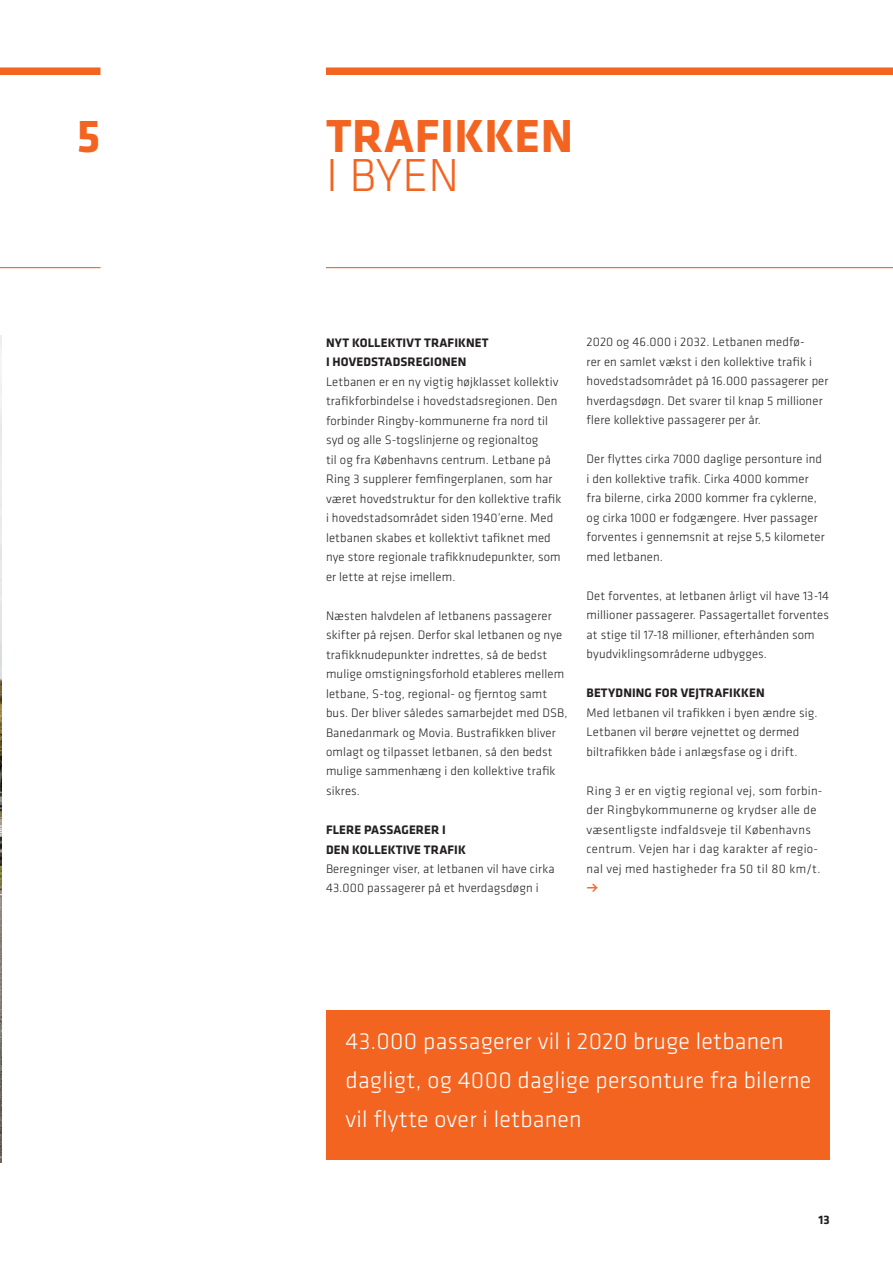
<style>
.page{position:relative;width:893px;height:1263px;background:#fff}
.page>*{position:absolute;margin:0;border:0;box-sizing:border-box;transform-origin:0 0}
.t1{font:700 48px "Klavika";color:#f36421}
.t2{font:300 48px "Klavika";color:#f36421}
.t3{font:300 24px/39px "Klavika";letter-spacing:.01em;color:#fff}
.t4{font:300 12.75px/19.5px "Klavika";letter-spacing:.01em;color:#231f20}
.t5{font:700 12.75px/19.5px "Klavika";letter-spacing:.01em;color:#231f20}
.t6{font:700 12.75px "Klavika";color:#f36421}
</style>
<div class="page">
<div style="left:326px;top:1010px;width:503px;height:150px;background:#f36421"></div>
<div style="left:326px;top:67px;width:567px;height:8px;background:#f36421"></div>
<hr style="left:326px;top:267px;width:567px;height:1px;background:#f36421">
<div style="left:0;top:67px;width:100px;height:8px;background:#f36421"></div>
<hr style="left:0;top:267px;width:100px;height:1px;background:#f36421">
<img style="left:0;top:336px;width:1px;height:826px">
<h1 class="t1" style="left:77px;top:101px;width:25px">5</h1>
<h1 class="t1" style="left:326px;top:101px;width:86px">TRAFIKKEN</h1>
<h1 class="t2" style="left:326px;top:146px;width:50px">I BYEN</h1>
<p class="t5" style="left:326px;top:332px;width:164px">NYT KOLLEKTIVT TRAFIKNET<br>I HOVEDSTADSREGIONEN</p>
<p class="t4" style="left:326px;top:371px;width:237px">Letbanen er en ny vigtig højklasset kollektiv trafikforbindelse i hovedstadsregionen. Den forbinder Ringby-kommunerne fra nord til syd og alle S-togslinjerne og regionaltog<br>til og fra Københavns centrum. Letbane på Ring 3 supplerer femfingerplanen, som har været hovedstruktur for den kollektive trafik i hovedstadsområdet siden 1940’erne. Med letbanen skabes et kollektivt tafiknet med nye store regionale trafikknudepunkter, som er lette at rejse imellem.</p>
<p class="t4" style="left:326px;top:605px;width:243px">Næsten halvdelen af letbanens passagerer skifter på rejsen. Derfor skal letbanen og nye trafikknudepunkter indrettes, så de bedst mulige omstigningsforhold etableres mellem letbane, S-tog, regional- og fjerntog samt bus. Der bliver således samarbejdet med DSB, Banedanmark og Movia. Bustrafikken bliver omlagt og tilpasset letbanen, så den bedst mulige sammenhæng i den kollektive trafik sikres.</p>
<p class="t5" style="left:326px;top:819px;width:141px">FLERE PASSAGERER I<br>DEN KOLLEKTIVE TRAFIK</p>
<p class="t4" style="left:326px;top:859px;width:230px">Beregninger viser, at letbanen vil have cirka<br>43.000 passagerer på et hverdagsdøgn i</p>
<p class="t4" style="left:587px;top:332px;width:243px">2020 og 46.000 i 2032. Letbanen medfø-<br>rer en samlet vækst i den kollektive trafik i hovedstadsområdet på 16.000 passagerer per hverdagsdøgn. Det svarer til knap 5 millioner flere kollektive passagerer per år.</p>
<p class="t4" style="left:587px;top:449px;width:240px">Der flyttes cirka 7000 daglige personture ind i den kollektive trafik. Cirka 4000 kommer fra bilerne, cirka 2000 kommer fra cyklerne, og cirka 1000 er fodgængere. Hver passager forventes i gennemsnit at rejse 5,5 kilometer med letbanen.</p>
<p class="t4" style="left:587px;top:586px;width:244px">Det forventes, at letbanen årligt vil have 13-14 millioner passagerer. Passagertallet forventes at stige til 17-18 millioner, efterhånden som byudviklingsområderne udbygges.</p>
<p class="t5" style="left:587px;top:683px;width:180px">BETYDNING FOR VEJTRAFIKKEN</p>
<p class="t4" style="left:587px;top:703px;width:232px">Med letbanen vil trafikken i byen ændre sig.<br>Letbanen vil berøre vejnettet og dermed biltrafikken både i anlægsfase og i drift.</p>
<p class="t4" style="left:587px;top:781px;width:237px">Ring 3 er en vigtig regional vej, som forbin&shy;der Ringbykommunerne og krydser alle de væsentligste indfaldsveje til Københavns centrum. Vejen har i dag karakter af regio&shy;nal vej med hastigheder fra 50 til 80 km/t.</p>
<p class="t6" style="left:587px;top:879px;width:13px">•</p>
<h2 class="t3" style="left:345px;top:1021px;width:467px">43.000 passagerer vil i 2020 bruge letbanen dagligt, og 4000 daglige personture fra bilerne vil flytte over i letbanen</h2>
<p class="t5" style="left:818px;top:1209px;width:13px">13</p>
</div>
